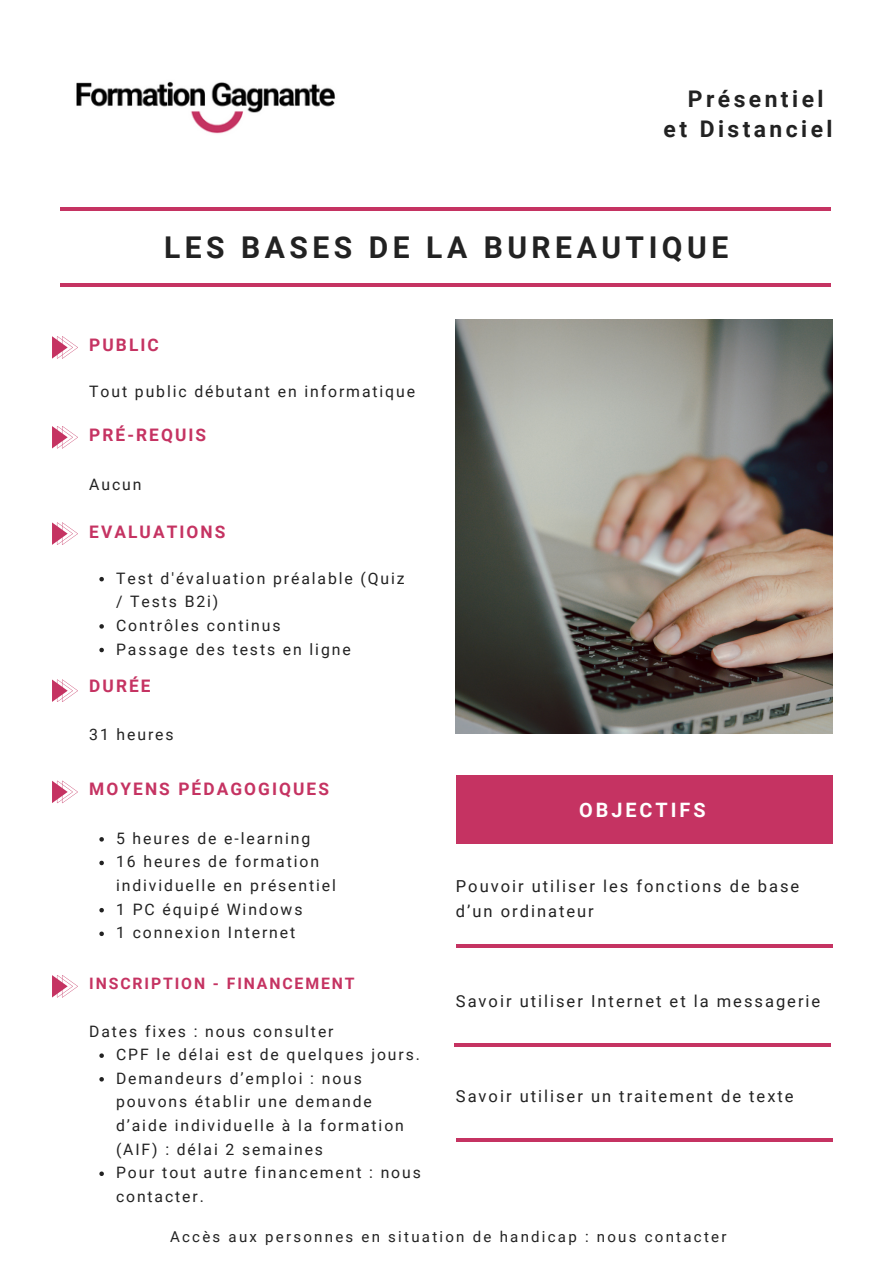
<style>
.page{position:relative;width:893px;height:1264px;background:#fff}
.page>*{position:absolute;margin:0;border:0;box-sizing:border-box;transform-origin:0 0}
.t1{font:700 30px "Roboto";letter-spacing:.15em;color:#222}
.t2{font:700 22.95px/29.2px "Roboto";letter-spacing:.15em;color:#222}
.t3{font:700 19.8px "Roboto";letter-spacing:.15em;color:#fff}
.t4{font:700 17.25px "Roboto";letter-spacing:.12em;color:#c53362}
.t5{font:16.5px/24.8px "Roboto";letter-spacing:.12em;color:#222}
.t6{font:15.75px/23.5px "Roboto";letter-spacing:.12em;color:#222}
.t7{font:700 15.75px "Roboto";letter-spacing:.12em;color:#c53362}
.t8{font:15px "Roboto";letter-spacing:.15em;color:#222}
</style>
<div class="page">
<hr style="left:61px;top:207px;width:770px;height:3px;background:#c53362">
<hr style="left:61px;top:283px;width:770px;height:4px;background:#c53362">
<img style="left:455px;top:319px;width:377px;height:414px">
<div style="left:455px;top:775px;width:377px;height:68px;background:#c53362"></div>
<hr style="left:455px;top:944px;width:377px;height:3px;background:#c53362">
<hr style="left:454px;top:1043px;width:376px;height:3px;background:#c53362">
<hr style="left:455px;top:1138px;width:377px;height:3px;background:#c53362">
<svg style="left:52px;top:336px;width:26px;height:23px"></svg>
<svg style="left:52px;top:426px;width:26px;height:22px"></svg>
<svg style="left:52px;top:522px;width:26px;height:23px"></svg>
<svg style="left:52px;top:679px;width:26px;height:23px"></svg>
<svg style="left:52px;top:780px;width:26px;height:23px"></svg>
<svg style="left:52px;top:975px;width:26px;height:22px"></svg>
<svg style="left:99px;top:577px;width:5px;height:4px"></svg>
<svg style="left:99px;top:624px;width:5px;height:4px"></svg>
<svg style="left:99px;top:647px;width:5px;height:5px"></svg>
<svg style="left:99px;top:837px;width:5px;height:4px"></svg>
<svg style="left:99px;top:860px;width:5px;height:5px"></svg>
<svg style="left:99px;top:908px;width:5px;height:4px"></svg>
<svg style="left:99px;top:931px;width:5px;height:5px"></svg>
<svg style="left:99px;top:1053px;width:5px;height:4px"></svg>
<svg style="left:99px;top:1077px;width:5px;height:4px"></svg>
<svg style="left:99px;top:1171px;width:5px;height:4px"></svg>
<img style="left:76px;top:81px;width:259px;height:53px">
<h2 class="t2" style="left:663px;top:85px;width:170px;text-indent:24px">Présentiel et Distanciel</h2>
<h1 class="t1" style="left:164px;top:230px;width:565px">LES BASES DE LA BUREAUTIQUE</h1>
<p class="t4" style="left:89px;top:335px;width:71px">PUBLIC</p>
<p class="t6" style="left:89px;top:380px;width:327px">Tout public débutant en informatique</p>
<p class="t4" style="left:89px;top:425px;width:118px">PRÉ-REQUIS</p>
<p class="t6" style="left:89px;top:472px;width:54px">Aucun</p>
<p class="t4" style="left:89px;top:521px;width:138px">EVALUATIONS</p>
<p class="t6" style="left:116px;top:566px;width:290px">Test d'évaluation préalable (Quiz / Tests B2i)<br>Contrôles continus<br>Passage des tests en ligne</p>
<p class="t4" style="left:89px;top:675px;width:63px">DURÉE</p>
<p class="t6" style="left:89px;top:723px;width:86px">31 heures</p>
<p class="t4" style="left:89px;top:779px;width:241px">MOYENS PÉDAGOGIQUES</p>
<p class="t6" style="left:116px;top:826px;width:221px">5 heures de e-learning<br>16 heures de formation individuelle en présentiel<br>1 PC équipé Windows<br>1 connexion Internet</p>
<p class="t7" style="left:89px;top:974px;width:267px">INSCRIPTION - FINANCEMENT</p>
<p class="t6" style="left:89px;top:1019px;width:246px">Dates fixes : nous consulter</p>
<p class="t6" style="left:116px;top:1043px;width:306px">CPF le délai est de quelques jours.<br>Demandeurs d’emploi : nous pouvons établir une demande d’aide individuelle à la formation (AIF) : délai 2 semaines<br>Pour tout autre financement : nous contacter.</p>
<p class="t3" style="left:579px;top:798px;width:128px">OBJECTIFS</p>
<p class="t5" style="left:456px;top:873px;width:345px">Pouvoir utiliser les fonctions de base d’un ordinateur</p>
<p class="t5" style="left:456px;top:989px;width:366px">Savoir utiliser Internet et la messagerie</p>
<p class="t5" style="left:456px;top:1083px;width:339px">Savoir utiliser un traitement de texte</p>
<p class="t8" style="left:170px;top:1227px;width:558px">Accès aux personnes en situation de handicap : nous contacter</p>
</div>
